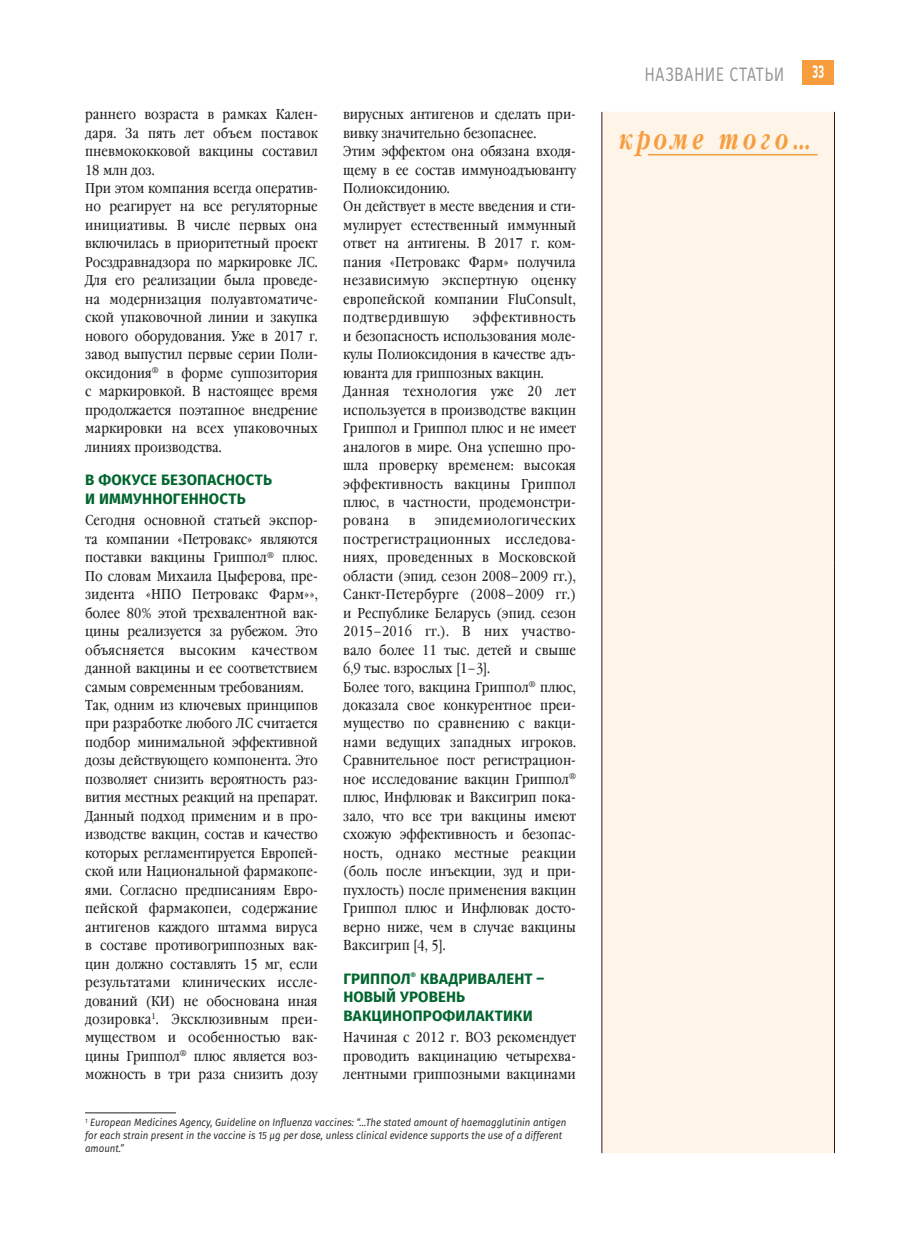
<style>
.page{position:relative;width:915px;height:1234px;background:#fff}
.page>*{position:absolute;margin:0;border:0;box-sizing:border-box;transform-origin:0 0}
.t1{font:italic 28.5px "Garamond Narrow Bold ITC";letter-spacing:.2em;color:#f89d3d;scale:.84 1}
.t2{font:19.5px "Fira Sans";letter-spacing:.035em;color:#939598;scale:.8 1}
.t3{font:700 18px "PF Din Display Pro";color:#fff;scale:.65 1}
.t4{font:700 15px/18.5px "Fira Sans";letter-spacing:.01em;color:#00652e}
.t5{font:14.25px/18.5px "Garamond Narrow Book ITC";color:#231f20}
.t6{font:italic 10.5px/12.8px "Fira Sans";color:#231f20;scale:.92 1}
</style>
<div class="page">
<div style="left:801px;top:60px;width:32px;height:24px;background:#f89d3d"></div>
<hr style="left:85px;top:1112px;width:91px;height:1px;background:#231f20">
<div style="left:602px;top:112px;width:231px;height:1040px;background:#fef4e7"></div>
<hr style="left:601px;top:112px;width:1px;height:450px;background:#231f20">
<hr style="left:833px;top:112px;width:1px;height:450px;background:#231f20">
<hr style="left:601px;top:562px;width:1px;height:590px;background:#231f20">
<hr style="left:833px;top:562px;width:1px;height:590px;background:#231f20">
<hr style="left:647px;top:154px;width:170px;height:1px;background:#f89d3d">
<p class="t5" style="left:85px;top:105px;width:234px">раннего возраста в рамках Кален‑ даря. За пять лет объем поставок пневмококковой вакцины составил<br>18 млн доз.<br>При этом компания всегда оператив‑ но реагирует на все регуляторные инициативы. В числе первых она включилась в приоритетный проект<br>Росздравнадзора по маркировке ЛС.<br>Для его реализации была проведе‑ на модернизация полуавтоматиче‑ ской упаковочной линии и закупка нового оборудования. Уже в 2017 г. завод выпустил первые серии Поли‑ оксидония<sup>®</sup> в форме суппозитория с маркировкой. В настоящее время продолжается поэтапное внедрение маркировки на всех упаковочных линиях производства.</p>
<p class="t4" style="left:85px;top:470px;width:188px">В фокусе безопасность и иммунногенность</p>
<p class="t5" style="left:85px;top:511px;width:234px">Сегодня основной статьей экспор‑ та компании «Петровакс» являются поставки вакцины Гриппол<sup>®</sup> плюс.<br>По словам Михаила Цыферова, пре‑ зидента «НПО Петровакс Фарм»», более 80% этой трехвалентной вак‑ цины реализуется за рубежом. Это объясняется высоким качеством данной вакцины и ее соответствием самым современным требованиям.<br>Так, одним из ключевых принципов при разработке любого ЛС считается подбор минимальной эффективной дозы действующего компонента. Это позволяет снизить вероятность раз‑ вития местных реакций на препарат.<br>Данный подход применим и в про‑ изводстве вакцин, состав и качество которых регламентируется Европей‑ ской или Национальной фармакопе‑ ями. Согласно предписаниям Евро‑ пейской фармакопеи, содержание антигенов каждого штамма вируса в составе противогриппозных вак‑ цин должно составлять 15 мг, если результатами клинических иссле‑ дований (КИ) не обоснована иная дозировка<sup>1</sup>. Эксклюзивным преи‑ муществом и особенностью вак‑ цины Гриппол<sup>®</sup> плюс является воз‑ можность в три раза снизить дозу</p>
<p class="t5" style="left:343px;top:105px;width:234px">вирусных антигенов и сделать при‑ вивку значительно безопаснее.<br>Этим эффектом она обязана входя‑ щему в ее состав иммуноадъюванту<br>Полиоксидонию.<br>Он действует в месте введения и сти‑ мулирует естественный иммунный ответ на антигены. В 2017 г. ком‑ пания «Петровакс Фарм» получила независимую экспертную оценку европейской компании FluConsult, подтвердившую</p>
<p class="t5" style="left:343px;top:308px;width:234px;text-indent:129px">эффективность и безопасность использования моле‑ кулы Полиоксидония в качестве адъ‑ юванта для гриппозных вакцин.<br>Данная технология уже 20 лет используется в производстве вакцин<br>Гриппол и Гриппол плюс и не имеет аналогов в мире. Она успешно про‑ шла проверку временем: высокая эффективность вакцины Гриппол плюс, в частности, продемонстри‑ рована</p>
<p class="t5" style="left:343px;top:511px;width:234px;text-indent:91px">эпидемиологических пострегистрационных исследова‑ ниях, проведенных в Московской области (эпид. сезон 2008–2009 гг.),<br>Санкт-Петербурге (2008–2009 гг.) и Республике Беларусь (эпид. сезон<br>2015–2016 гг.). В них участво‑ вало более 11 тыс. детей и свыше<br>6,9 тыс. взрослых [1–3].<br>Более того, вакцина Гриппол<sup>®</sup> плюс, доказала свое конкурентное преи‑ мущество по сравнению с вакци‑ нами ведущих западных игроков.<br>Сравнительное пост регистрацион‑ ное исследование вакцин Гриппол<sup>® </sup>плюс, Инфлювак и Ваксигрип пока‑ зало, что все три вакцины имеют схожую эффективность и безопас‑ ность, однако местные реакции (боль после инъекции, зуд и при‑ пухлость) после применения вакцин<br>Гриппол плюс и Инфлювак досто‑ верно ниже, чем в случае вакцины<br>Ваксигрип [4, 5].</p>
<p class="t4" style="left:343px;top:968px;width:202px">Гриппол<sup>®</sup> Квадривалент – новый уровень вакцинопрофилактики</p>
<p class="t5" style="left:343px;top:1027px;width:234px;text-align:justify">Начиная с 2012 г. ВОЗ рекомендует проводить вакцинацию четырехва‑ лентными гриппозными вакцинами</p>
<p class="t6" style="left:85px;top:1115px;width:524px"><sup>1</sup> European Medicines Agency, Guideline on Influenza vaccines: “…The stated amount of haemagglutinin antigen for each strain present in the vaccine is 15 µg per dose, unless clinical evidence supports the use of a different amount.”</p>
<p class="t5" style="left:408px;top:511px;width:8px">в</p>
<h2 class="t2" style="left:644px;top:59px;width:176px">НАЗВАНИЕ СТАТЬИ</h2>
<p class="t3" style="left:811px;top:60px;width:20px">33</p>
<h1 class="t1" style="left:619px;top:120px;width:230px">кроме того…</h1>
</div>
